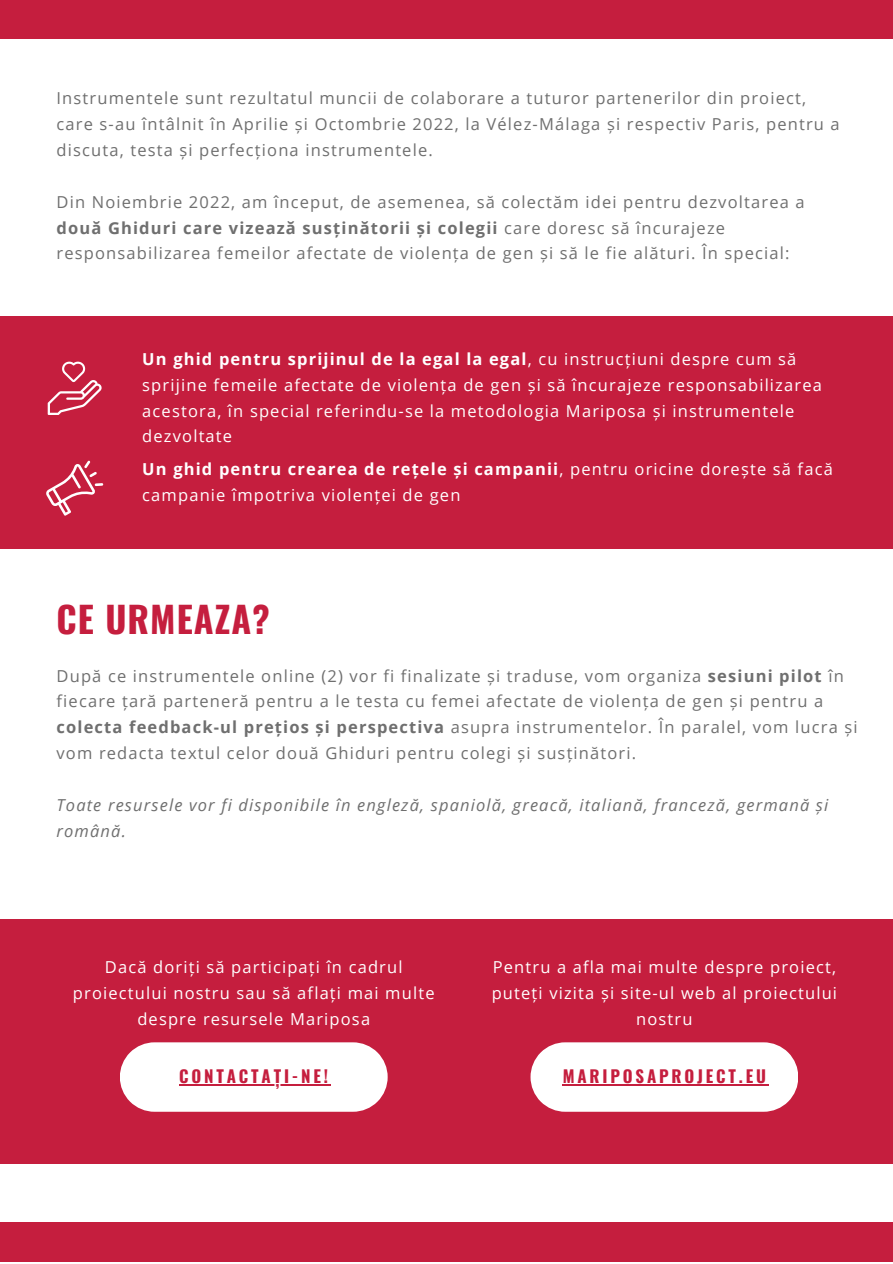
<style>
.page{position:relative;width:893px;height:1264px;background:#fff}
.page>*{position:absolute;margin:0;border:0;box-sizing:border-box;transform-origin:0 0}
.t1{font:700 36px "Oswald";letter-spacing:.03em;color:#c51e3e}
.t2{font:700 16.8px "Oswald";letter-spacing:.17em;color:#c51e3e}
.t3{font:16.5px/25.8px "Open Sans";letter-spacing:.07em;color:#6f6f6f}
.t4{font:16.5px/25.8px "Open Sans";letter-spacing:.07em;color:#fff}
.t5{font:italic 16.5px/25.8px "Open Sans";letter-spacing:.07em;color:#6f6f6f}
.s1{font-weight:700}
</style>
<div class="page">
<div style="left:0;top:919px;width:892px;height:244px;background:#c51e3e"></div>
<div style="left:0;top:0;width:892px;height:39px;background:#c51e3e"></div>
<div style="left:0;top:316px;width:892px;height:233px;background:#c51e3e"></div>
<svg style="left:48px;top:361px;width:54px;height:54px"></svg>
<svg style="left:46px;top:460px;width:57px;height:55px"></svg>
<svg style="left:120px;top:1042px;width:267px;height:69px;background:#fbf0f2"></svg>
<hr style="left:179px;top:1083px;width:152px;height:2px;background:#c51e3e">
<svg style="left:530px;top:1042px;width:268px;height:69px;background:#faeef0"></svg>
<hr style="left:562px;top:1083px;width:206px;height:2px;background:#c51e3e">
<div style="left:0;top:1222px;width:892px;height:40px;background:#c51e3e"></div>
<p class="t3" style="left:57px;top:85px;width:784px">Instrumentele sunt rezultatul muncii de colaborare a tuturor partenerilor din proiect, care s-au întâlnit în Aprilie și Octombrie 2022, la Vélez-Málaga și respectiv Paris, pentru a discuta, testa și perfecționa instrumentele.</p>
<p class="t3" style="left:57px;top:188px;width:749px">Din Noiembrie 2022, am început, de asemenea, să colectăm idei pentru dezvoltarea a <span class="s1">două Ghiduri care vizează susținătorii și colegii</span> care doresc să încurajeze responsabilizarea femeilor afectate de violența de gen și să le fie alături. În special:</p>
<p class="t4" style="left:142px;top:345px;width:681px"><span class="s1">Un ghid pentru sprijinul de la egal la egal</span>, cu instrucțiuni despre cum să sprijine femeile afectate de violența de gen și să încurajeze responsabilizarea acestora, în special referindu-se la metodologia Mariposa și instrumentele dezvoltate</p>
<p class="t4" style="left:142px;top:456px;width:692px"><span class="s1">Un ghid pentru crearea de rețele și campanii</span>, pentru oricine dorește să facă campanie împotriva violenței de gen</p>
<h1 class="t1" style="left:57px;top:591px;width:215px">CE URMEAZA?</h1>
<p class="t3" style="left:57px;top:662px;width:802px">După ce instrumentele online (2) vor fi finalizate și traduse, vom organiza <span class="s1">sesiuni pilot</span> în fiecare țară parteneră pentru a le testa cu femei afectate de violența de gen și pentru a <span class="s1">colecta feedback-ul prețios și perspectiva</span> asupra instrumentelor. În paralel, vom lucra și vom redacta textul celor două Ghiduri pentru colegi și susținători.</p>
<p class="t5" style="left:57px;top:791px;width:773px">Toate resursele vor fi disponibile în engleză, spaniolă, greacă, italiană, franceză, germană și română.</p>
<p class="t4" style="left:73px;top:953px;width:363px;text-align:center">Dacă doriți să participați în cadrul proiectului nostru sau să aflați mai multe despre resursele Mariposa</p>
<p class="t2" style="left:179px;top:1062px;width:150px">CONTACTAȚI-NE!</p>
<p class="t4" style="left:491px;top:953px;width:347px;text-align:center">Pentru a afla mai multe despre proiect, puteți vizita și site-ul web al proiectului nostru</p>
<p class="t2" style="left:562px;top:1062px;width:205px">MARIPOSAPROJECT.EU</p>
</div>
